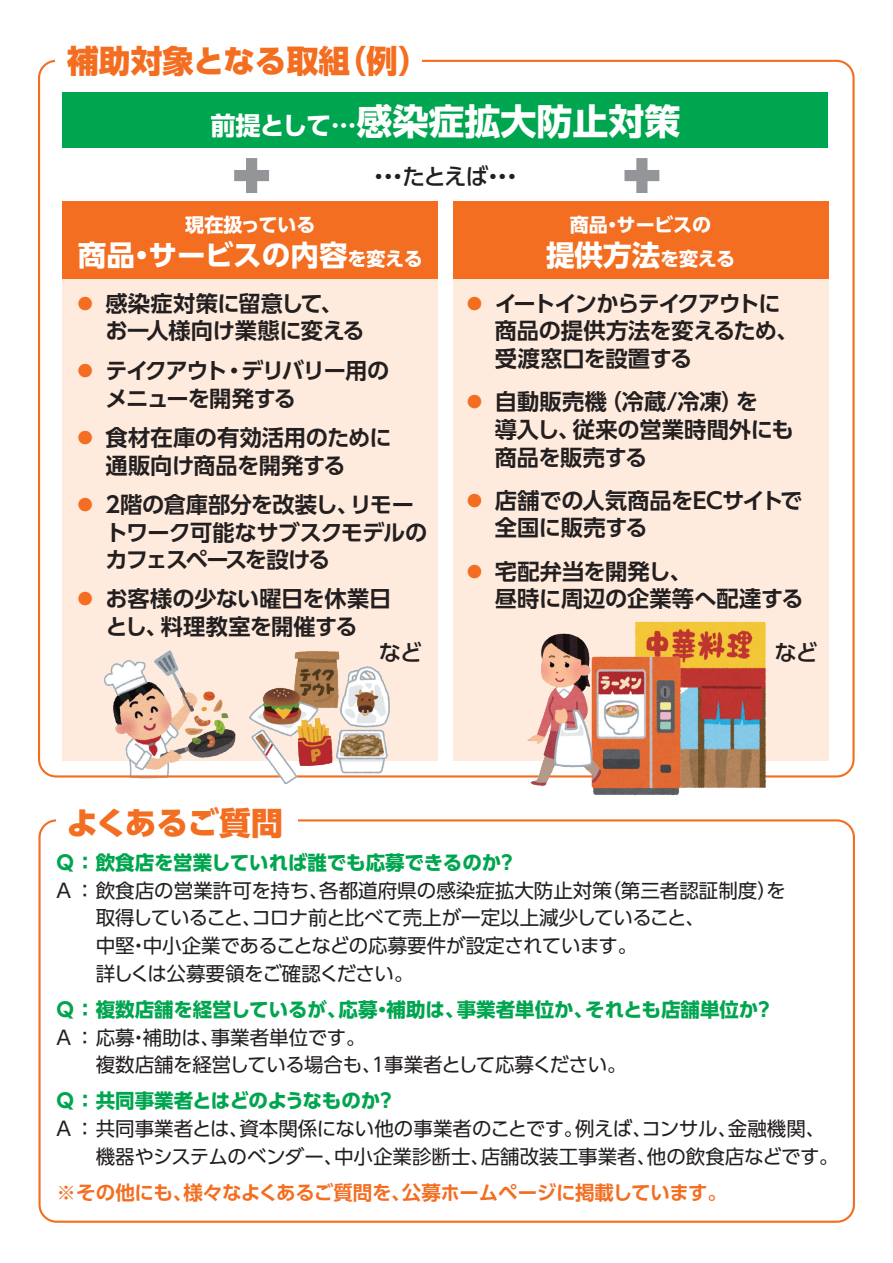
<style>
.page{position:relative;width:893px;height:1263px;background:#fff}
.page>*{position:absolute;margin:0;border:0;box-sizing:border-box;transform-origin:0 0}
.t1{font:700 36px "UD Shin Go Pr 6 N";color:#fff}
.t2{font:800 31.8px "UD Shin Go Pr 6 N";color:#f36e21}
.t3{font:700 28.65px "UD Shin Go Pr 6 N";color:#fff}
.t4{font:500 22.5px "UD Shin Go Pr 6 N";color:#231f20}
.t5{font:700 22.2px/27.6px "UD Shin Go Pr 6 N De";letter-spacing:-.02em;color:#231f20}
.t6{font:700 22.2px/27.6px "UD Shin Go Pr 6 N De";letter-spacing:-.04em;color:#231f20}
.t7{font:700 22.2px/27.6px "UD Shin Go Pr 6 N De";letter-spacing:-.065em;color:#231f20}
.t8{font:700 22.2px/27.6px "UD Shin Go Pr 6 N De";color:#231f20}
.t9{font:500 22.2px "UD Shin Go Pr 6 N";color:#231f20}
.t10{font:19.5px/27.6px "UD Shin Go Pr 6 N";color:#231f20}
.t11{font:700 19.5px "UD Shin Go Pr 6 N";letter-spacing:-.005em;color:#00a54f}
.t12{font:700 19.5px "UD Shin Go Pr 6 N De";letter-spacing:-.02em;color:#f36e21}
.t13{font:700 19.05px "UD Shin Go Pr 6 N";letter-spacing:-.005em;color:#fff}
.s1{font-size:25.2px}
.s2{font-size:19.05px}
.s3{color:#f36e21}
</style>
<div class="page">
<div style="left:453px;top:201px;width:375px;height:78px;background:#f36e21"></div>
<div style="left:63px;top:201px;width:375px;height:78px;background:#f36e21"></div>
<div style="left:63px;top:279px;width:375px;height:482px;background:#feebdd"></div>
<div style="left:453px;top:279px;width:375px;height:482px;background:#feebdd"></div>
<div style="left:63px;top:92px;width:765px;height:56px;background:#00a54f"></div>
<svg style="left:234px;top:158px;width:35px;height:35px"></svg>
<svg style="left:624px;top:158px;width:35px;height:35px"></svg>
<img style="left:97px;top:650px;width:143px;height:129px">
<img style="left:635px;top:621px;width:135px;height:167px">
<img style="left:593px;top:650px;width:96px;height:146px">
<img style="left:524px;top:630px;width:162px;height:159px">
<img style="left:247px;top:651px;width:147px;height:133px">
<h2 class="t2" style="left:67px;top:35px;width:364px">補助対象となる取組（例）</h2>
<h1 class="t1" style="left:210px;top:92px;width:472px"><span class="s1">前提として…</span>感染症拡大防止対策</h1>
<p class="t4" style="left:368px;top:159px;width:157px">・・・たとえば・・・</p>
<p class="t13" style="left:185px;top:209px;width:132px">現在扱っている</p>
<h3 class="t3" style="left:78px;top:232px;width:346px">商品・サービスの内容<span class="s2">を変える</span></h3>
<p class="t5" style="left:105px;top:289px;width:261px;text-indent:-31px"><span class="s3">●</span> 感染症対策に留意して、お一人様向け業態に変える</p>
<p class="t7" style="left:105px;top:356px;width:286px;text-indent:-31px"><span class="s3">●</span> テイクアウト・デリバリー用のメニューを開発する</p>
<p class="t5" style="left:105px;top:423px;width:288px;text-indent:-31px"><span class="s3">●</span> 食材在庫の有効活用のために通販向け商品を開発する</p>
<p class="t6" style="left:105px;top:490px;width:324px;text-indent:-31px"><span class="s3">●</span> 2階の倉庫部分を改装し、リモートワーク可能なサブスクモデルのカフェスペースを設ける</p>
<p class="t5" style="left:74px;top:585px;width:319px;text-align:center"><span class="s3">●</span> お客様の少ない曜日を休業日とし、料理教室を開催する</p>
<p class="t9" style="left:379px;top:634px;width:45px">など</p>
<p class="t13" style="left:570px;top:209px;width:143px">商品・サービスの</p>
<h3 class="t3" style="left:546px;top:232px;width:191px">提供方法<span class="s2">を変える</span></h3>
<p class="t6" style="left:495px;top:289px;width:305px;text-indent:-31px"><span class="s3">●</span> イートインからテイクアウトに商品の提供方法を変えるため、受渡窓口を設置する</p>
<p class="t5" style="left:495px;top:387px;width:301px;text-indent:-31px"><span class="s3">●</span> 自動販売機（冷蔵/冷凍）を<br>導入し、従来の営業時間外にも商品を販売する</p>
<p class="t5" style="left:495px;top:486px;width:309px;text-indent:-31px"><span class="s3">●</span> 店舗での人気商品をECサイトで全国に販売する</p>
<p class="t8" style="left:495px;top:557px;width:310px;text-indent:-31px"><span class="s3">●</span> 宅配弁当を開発し、<br>昼時に周辺の企業等へ配達する</p>
<p class="t9" style="left:774px;top:634px;width:45px">など</p>
<h2 class="t2" style="left:66px;top:796px;width:218px">よくあるご質問</h2>
<p class="t11" style="left:57px;top:847px;width:461px">Q ： 飲食店を営業していれば誰でも応募できるのか？</p>
<p class="t10" style="left:96px;top:876px;width:691px;text-indent:-39px">A ：飲食店の営業許可を持ち、各都道府県の感染症拡大防止対策（第三者認証制度）を取得していること、コロナ前と比べて売上が一定以上減少していること、<br>中堅・中小企業であることなどの応募要件が設定されています。<br>詳しくは公募要領をご確認ください。</p>
<p class="t11" style="left:57px;top:993px;width:718px">Q ： 複数店舗を経営しているが、応募・補助は、事業者単位か、それとも店舗単位か？</p>
<p class="t10" style="left:96px;top:1023px;width:532px;text-indent:-39px">A ：応募・補助は、事業者単位です。<br>複数店舗を経営している場合も、１事業者として応募ください。</p>
<p class="t11" style="left:57px;top:1085px;width:340px">Q ： 共同事業者とはどのようなものか？</p>
<p class="t10" style="left:96px;top:1114px;width:744px;text-indent:-39px">A ：共同事業者とは、資本関係にない他の事業者のことです。例えば、コンサル、金融機関、機器やシステムのベンダー、中小企業診断士、店舗改装工事業者、他の飲食店などです。</p>
<p class="t12" style="left:57px;top:1176px;width:672px">※その他にも、様々なよくあるご質問を、公募ホームページに掲載しています。</p>
</div>
